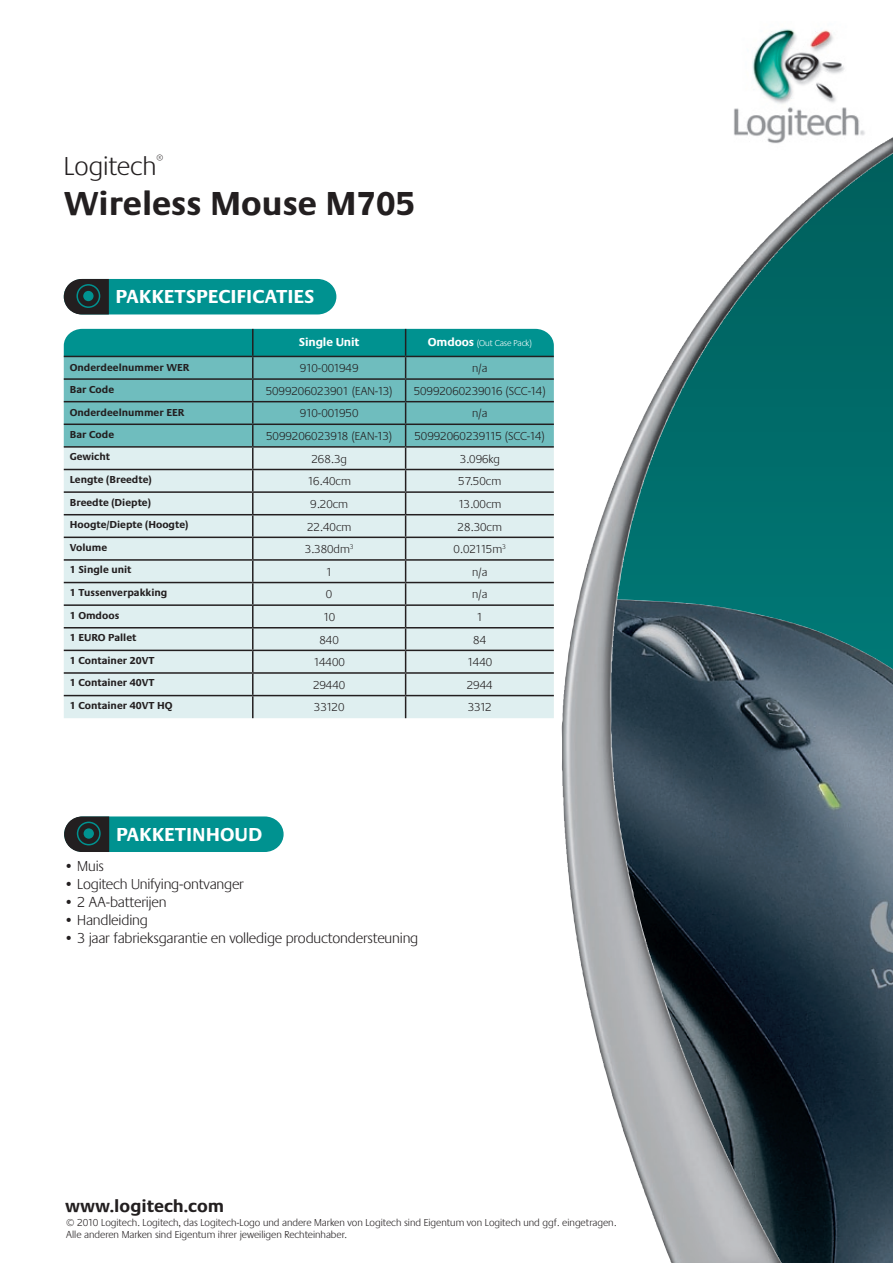
<style>
.page{position:relative;width:893px;height:1263px;background:#fff}
.page>*{position:absolute;margin:0;border:0;box-sizing:border-box;transform-origin:0 0}
.t1{font:700 34.5px "Praxis";color:#231f20}
.t2{font:300 27px "Praxis";color:#231f20}
.t3{font:700 19.5px "Praxis CEEF";color:#fff}
.t4{font:700 18px "Praxis";color:#231f20}
.Package_content{font:300 15px "Praxis";letter-spacing:-.01em;color:#231f20}
.t5{font:300 12px "Praxis";color:#231f20}
.t6{font:300 12px "Praxis";letter-spacing:-.055em;color:#231f20}
.t7{font:700 12px "Praxis";letter-spacing:-.01em;color:#fff}
.t8{font:700 10.5px "Praxis CEEF";color:#231f20}
.Copyright{font:300 10.5px/12.8px "Praxis";color:#231f20}
.t9{font:300 9px "Praxis";letter-spacing:-.01em;color:#fff}
.s1{font-weight:700;font-size:12px}
</style>
<div class="page">
<img style="left:734px;top:29px;width:131px;height:108px">
<img style="left:590px;top:281px;width:303px;height:318px">
<img style="left:585px;top:599px;width:308px;height:664px">
<img style="left:729px;top:137px;width:164px;height:144px">
<svg style="left:64px;top:329px;width:490px;height:389px;background:#abcfd0"></svg>
<svg style="left:64px;top:816px;width:220px;height:36px;background:#128684"></svg>
<div style="left:77px;top:822px;width:24px;height:23px;border:2px solid #009290;border-radius:50%"></div>
<div style="left:83px;top:828px;width:12px;height:11px;background:#009290;border-radius:50%"></div>
<div style="left:82px;top:827px;width:13px;height:13px;border:2px solid #231f20;border-radius:50%"></div>
<svg style="left:63px;top:278px;width:274px;height:37px;background:#168c8b"></svg>
<div style="left:76px;top:284px;width:24px;height:24px;border:2px solid #009290;border-radius:50%"></div>
<div style="left:82px;top:290px;width:12px;height:12px;background:#009290;border-radius:50%"></div>
<div style="left:82px;top:289px;width:13px;height:14px;border:2px solid #231f20;border-radius:50%"></div>
<p class="t2" style="left:64px;top:152px;width:101px">Logitech<sup>®</sup></p>
<p class="t1" style="left:64px;top:185px;width:353px">Wireless Mouse M705</p>
<p class="t3" style="left:116px;top:285px;width:200px">Pakketspecificaties</p>
<p class="t7" style="left:299px;top:335px;width:62px">Single Unit</p>
<p class="t9" style="left:428px;top:338px;width:106px"><span class="s1">Omdoos</span> (Out Case Pack)</p>
<p class="t8" style="left:70px;top:361px;width:115px">Onderdeelnummer WER</p>
<p class="t8" style="left:70px;top:383px;width:46px">Bar Code</p>
<p class="t8" style="left:70px;top:407px;width:104px">Onderdeelnummer EER</p>
<p class="t8" style="left:70px;top:428px;width:46px">Bar Code</p>
<p class="t8" style="left:70px;top:451px;width:42px">Gewicht</p>
<p class="t8" style="left:70px;top:473px;width:83px">Lengte (Breedte)</p>
<p class="t8" style="left:70px;top:496px;width:83px">Breedte (D iepte)</p>
<p class="t8" style="left:70px;top:518px;width:120px">H oogte/D iepte (H oogte)</p>
<p class="t8" style="left:70px;top:541px;width:39px">Volume</p>
<p class="t8" style="left:70px;top:564px;width:63px">1 Single unit</p>
<p class="t8" style="left:70px;top:586px;width:99px">1 Tussenverpakking</p>
<p class="t8" style="left:70px;top:609px;width:51px">1 Omdoos</p>
<p class="t8" style="left:70px;top:631px;width:17px">1 EURO</p>
<p class="t8" style="left:108px;top:631px;width:30px">Pallet</p>
<p class="t8" style="left:70px;top:654px;width:80px">1 Container 20VT</p>
<p class="t8" style="left:70px;top:677px;width:80px">1 Container 40VT</p>
<p class="t8" style="left:70px;top:699px;width:104px">1 Container 40VT HQ</p>
<p class="t6" style="left:300px;top:362px;width:60px">910-001949</p>
<p class="t5" style="left:472px;top:362px;width:17px">n/a</p>
<p class="t5" style="left:266px;top:385px;width:128px">5099206023901 (EAN-13)</p>
<p class="t5" style="left:414px;top:385px;width:133px">50992060239016 (SCC-14)</p>
<p class="t6" style="left:300px;top:407px;width:60px">910-001950</p>
<p class="t5" style="left:472px;top:407px;width:17px">n/a</p>
<p class="t5" style="left:266px;top:430px;width:128px">5099206023918 (EAN-13)</p>
<p class="t5" style="left:414px;top:430px;width:132px">50992060239115 (SCC-14)</p>
<p class="t5" style="left:311px;top:452px;width:37px">268.3g</p>
<p class="t5" style="left:460px;top:452px;width:42px">3.096kg</p>
<p class="t5" style="left:307px;top:475px;width:45px">16.40cm</p>
<p class="t5" style="left:458px;top:475px;width:44px">57.50cm</p>
<p class="t5" style="left:310px;top:498px;width:39px">9.20cm</p>
<p class="t5" style="left:458px;top:498px;width:45px">13.00cm</p>
<p class="t5" style="left:307px;top:520px;width:46px">22.40cm</p>
<p class="t5" style="left:458px;top:520px;width:46px">28.30cm</p>
<p class="t5" style="left:305px;top:543px;width:50px">3.380dm<sup>3</sup></p>
<p class="t5" style="left:453px;top:543px;width:54px">0.02115m<sup>3</sup></p>
<p class="t5" style="left:326px;top:565px;width:8px">1</p>
<p class="t5" style="left:472px;top:565px;width:17px">n/a</p>
<p class="t5" style="left:326px;top:588px;width:8px">0</p>
<p class="t5" style="left:472px;top:588px;width:17px">n/a</p>
<p class="t5" style="left:323px;top:611px;width:14px">10</p>
<p class="t5" style="left:476px;top:611px;width:8px">1</p>
<p class="t5" style="left:320px;top:633px;width:21px">840</p>
<p class="t5" style="left:473px;top:633px;width:14px">84</p>
<p class="t5" style="left:313px;top:656px;width:33px">14400</p>
<p class="t5" style="left:467px;top:656px;width:26px">1440</p>
<p class="t5" style="left:313px;top:678px;width:34px">29440</p>
<p class="t5" style="left:467px;top:678px;width:27px">2944</p>
<p class="t5" style="left:314px;top:701px;width:32px">33120</p>
<p class="t5" style="left:468px;top:701px;width:26px">3312</p>
<p class="t3" style="left:116px;top:823px;width:148px">Pakketinhoud</p>
<p class="Package_content" style="left:64px;top:858px;width:42px">• Muis</p>
<p class="Package_content" style="left:64px;top:876px;width:182px">• Logitech Unifying-ontvanger</p>
<p class="Package_content" style="left:64px;top:894px;width:104px">• 2 AA-batterijen</p>
<p class="Package_content" style="left:64px;top:912px;width:86px">• Handleiding</p>
<p class="Package_content" style="left:64px;top:930px;width:356px">• 3 jaar fabrieksgarantie en volledige productondersteuning</p>
<p class="t4" style="left:65px;top:1196px;width:160px">www.logitech.com</p>
<p class="Copyright" style="left:66px;top:1216px;width:552px">© 2010 Logitech. Logitech, das Logitech-Logo und andere Marken von Logitech sind Eigentum von Logitech und ggf. eingetragen.<br>Alle anderen Marken sind Eigentum ihrer jeweiligen Rechteinhaber.</p>
</div>
